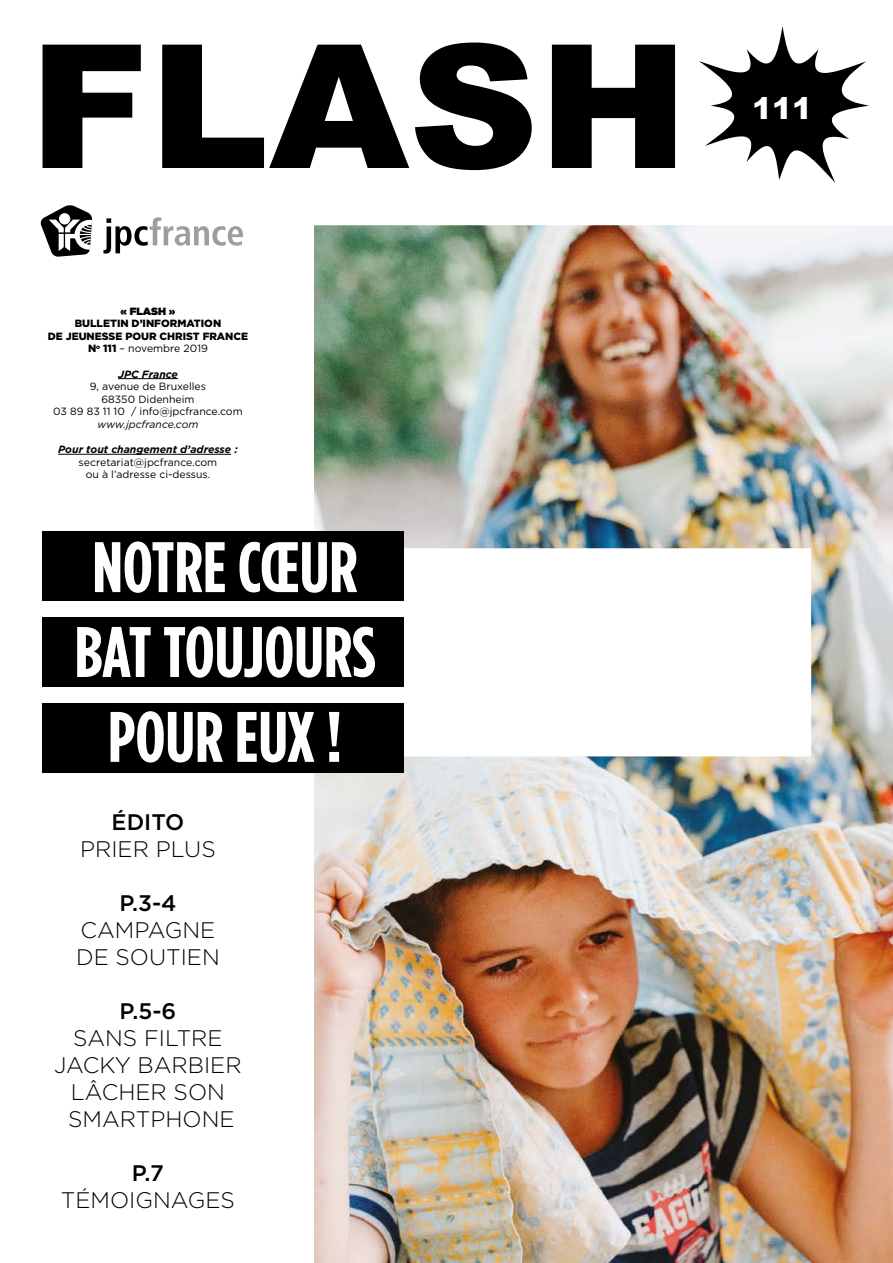
<style>
.page{position:relative;width:893px;height:1263px;background:#fff}
.page>*{position:absolute;margin:0;border:0;box-sizing:border-box;transform-origin:0 0}
.t1{font:900 30px "Arial";color:#fff}
.t2{font:300 22.5px/27px "Gotham";color:#000}
.t3{font:500 22.5px "Gotham";color:#000}
.t4{font:10.5px/12.6px "Gotham";color:#000;text-align:center}
.t5{font:900 10.5px/12.6px "Gotham";color:#000;text-align:center}
.t6{font:italic 700 10.5px "Gotham";color:#000}
.t7{font:italic 10.5px "Gotham";color:#000}
.t8{font:900 10.5px "Gotham";color:#000}
.s1{font-weight:400}
</style>
<div class="page">
<img style="left:42px;top:26px;width:851px;height:1237px">
<hr style="left:118px;top:378px;width:60px;height:1px;background:#000">
<hr style="left:58px;top:454px;width:173px;height:1px;background:#000">
<svg style="left:43px;top:45px;width:98px;height:123px"></svg>
<svg style="left:162px;top:45px;width:247px;height:123px"></svg>
<svg style="left:415px;top:43px;width:117px;height:127px"></svg>
<svg style="left:552px;top:45px;width:123px;height:123px"></svg>
<svg style="left:40px;top:205px;width:52px;height:52px"></svg>
<svg style="left:103px;top:217px;width:140px;height:37px"></svg>
<svg style="left:699px;top:27px;width:170px;height:156px"></svg>
<div style="left:43px;top:531px;width:361px;height:70px;background:#000"></div>
<div style="left:43px;top:617px;width:361px;height:70px;background:#000"></div>
<div style="left:43px;top:703px;width:361px;height:69px;background:#000"></div>
<svg style="left:111px;top:711px;width:228px;height:51px"></svg>
<svg style="left:77px;top:626px;width:298px;height:52px"></svg>
<svg style="left:95px;top:541px;width:262px;height:52px"></svg>
<p class="t8" style="left:121px;top:303px;width:56px">« FLASH »</p>
<p class="t5" style="left:48px;top:317px;width:202px">BULLETIN D’INFORMATION<br>DE JEUNESSE POUR CHRIST FRANCE<br>N<sup>o</sup> 111 <span class="s1">– novembre 2019</span></p>
<p class="t6" style="left:118px;top:367px;width:61px">JPC France</p>
<p class="t4" style="left:53px;top:380px;width:191px">9, avenue de Bruxelles<br>68350 Didenheim<br>03 89 83 11 10 / info@jpcfrance.com</p>
<p class="t7" style="left:98px;top:418px;width:102px">www.jpcfrance.com</p>
<p class="t6" style="left:58px;top:442px;width:181px">Pour tout changement d’adresse :</p>
<p class="t4" style="left:79px;top:456px;width:140px">secretariat@jpcfrance.com ou à l’adresse ci-dessus.</p>
<h2 class="t3" style="left:112px;top:807px;width:74px">ÉDITO</h2>
<h2 class="t2" style="left:80px;top:834px;width:137px">PRIER PLUS</h2>
<h2 class="t3" style="left:119px;top:888px;width:59px">P.3-4</h2>
<h2 class="t2" style="left:76px;top:915px;width:145px">CAMPAGNE<br>DE SOUTIEN</h2>
<h2 class="t3" style="left:120px;top:996px;width:58px">P.5-6</h2>
<h2 class="t2" style="left:54px;top:1023px;width:189px;text-align:center">SANS FILTRE<br>JACKY BARBIER<br>LÂCHER SON<br>SMARTPHONE</h2>
<h2 class="t3" style="left:132px;top:1158px;width:34px">P.7</h2>
<h2 class="t2" style="left:61px;top:1185px;width:175px">TÉMOIGNAGES</h2>
<h1 class="t1" style="left:752px;top:86px;width:62px">111</h1>
</div>
